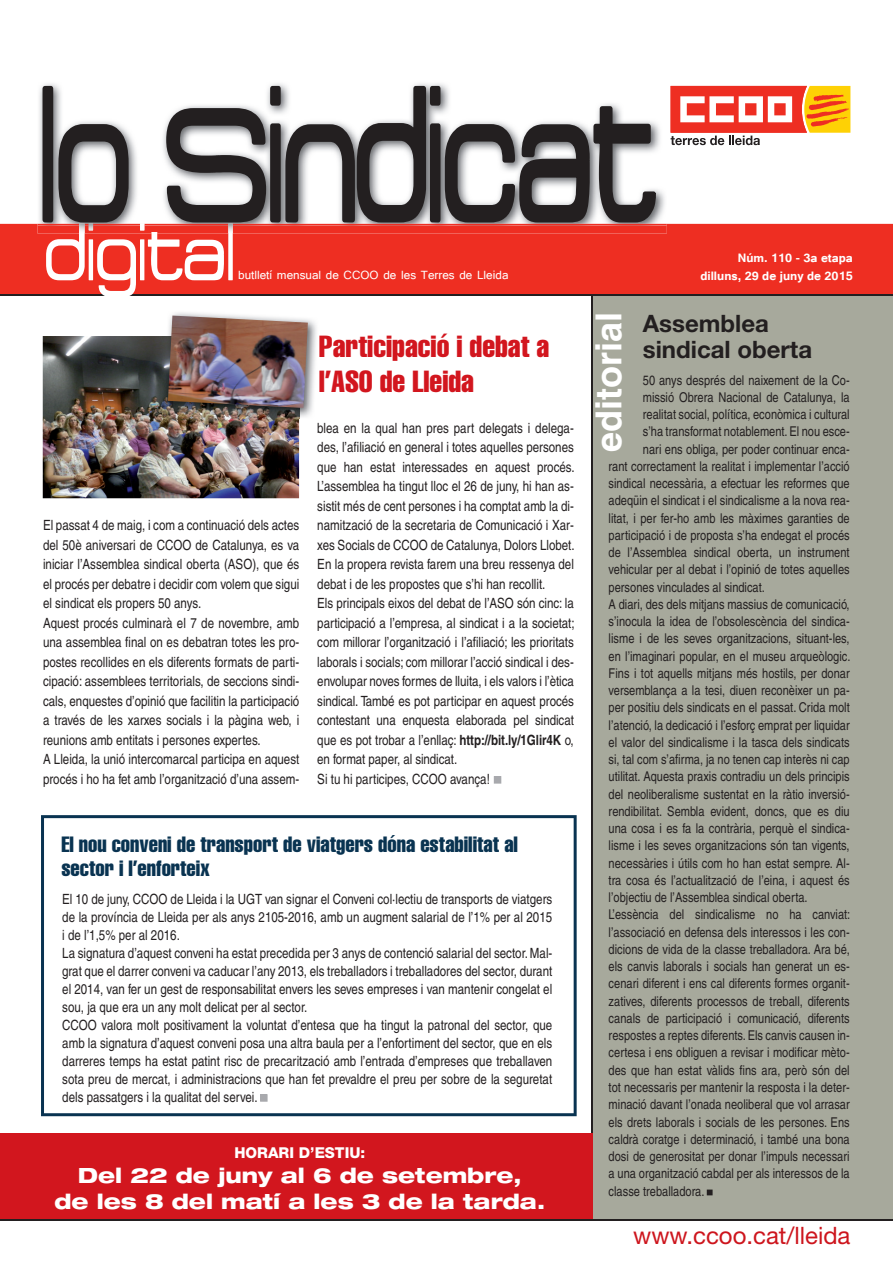
<style>
.page{position:relative;width:893px;height:1263px;background:#fff}
.page>*{position:absolute;margin:0;border:0;box-sizing:border-box;transform-origin:0 0}
.t1{font:700 36px "Helvetica";color:#fff}
.t2{font:extra-condensed 30px/34.5px "Helvetica";color:#d2161e}
.t3{font:700 24px/25.5px "Helvetica Neue";color:#231f20}
.t4{font:24px "Helvetica Neue";color:#cd151d}
.t5{font:extra-condensed 21.75px/24px "Helvetica";color:#093351}
.t6{font:800 expanded 21px/25.2px "Helvetica Neue";color:#fff;text-align:center}
.t7{font:15px "Tunga";color:#fff}
.t8{font:700 15px "Tunga";color:#fff}
.t9{font:800 15px "Helvetica Neue";color:#fff}
.t10{font:condensed 14.1px/19.5px "Helvetica";color:#231f20}
.t11{font:condensed 13.5px "Helvetica";color:#231f20}
.s1{font-weight:700}
</style>
<div class="page">
<svg style="left:41px;top:815px;width:536px;height:301px"></svg>
<div style="left:593px;top:295px;width:300px;height:924px;background:#a7a99c"></div>
<div style="left:0;top:225px;width:893px;height:69px;background:#ee2e22"></div>
<hr style="left:0;top:224px;width:893px;height:1px;background:#ee2e22">
<hr style="left:0;top:293px;width:893px;height:2px;background:#ee2e22">
<svg style="left:707px;top:1189px;width:6px;height:6px"></svg>
<hr style="left:0;top:295px;width:893px;height:1px;background:#231f20">
<svg style="left:46px;top:233px;width:187px;height:63px"></svg>
<svg style="left:671px;top:86px;width:179px;height:59px"></svg>
<img style="left:37px;top:83px;width:630px;height:141px">
<img style="left:37px;top:224px;width:630px;height:9px">
<img style="left:79px;top:223px;width:154px;height:10px">
<svg style="left:43px;top:86px;width:613px;height:136px"></svg>
<hr style="left:592px;top:296px;width:1px;height:924px;background:#231f20">
<svg style="left:260px;top:1094px;width:8px;height:8px"></svg>
<svg style="left:494px;top:776px;width:7px;height:8px"></svg>
<hr style="left:0;top:1219px;width:893px;height:1px;background:#231f20">
<div style="left:0;top:1133px;width:592px;height:86px;background:#d2161e"></div>
<img style="left:43px;top:336px;width:256px;height:162px">
<img style="left:172px;top:312px;width:145px;height:106px">
<img style="left:163px;top:336px;width:136px;height:82px">
<img style="left:168px;top:316px;width:140px;height:92px">
<p class="t8" style="left:738px;top:248px;width:117px">Núm. 110 - 3a etapa</p>
<p class="t7" style="left:238px;top:265px;width:272px">butlletí mensual de CCOO de les Terres de Lleida</p>
<p class="t8" style="left:700px;top:266px;width:154px">dilluns, 29 de juny de 2015</p>
<h3 class="t3" style="left:643px;top:310px;width:171px">Assemblea sindical oberta</h3>
<h1 class="t1" style="left:587px;top:452px;width:142px;rotate:-90deg">editorial</h1>
<h2 class="t2" style="left:319px;top:329px;width:232px">Participació i debat a l’ASO de Lleida</h2>
<p class="t11" style="left:643px;top:372px;width:208px">50 anys després del naixement de la Co-</p>
<p class="t11" style="left:643px;top:389px;width:208px">missió Obrera Nacional de Catalunya, la</p>
<p class="t11" style="left:643px;top:406px;width:208px">realitat social, política, econòmica i cultural</p>
<p class="t11" style="left:643px;top:424px;width:208px">s’ha transformat notablement. El nou esce-</p>
<p class="t11" style="left:643px;top:441px;width:208px">nari ens obliga, per poder continuar enca-</p>
<p class="t11" style="left:609px;top:458px;width:243px">rant correctament la realitat i implementar l’acció</p>
<p class="t11" style="left:609px;top:475px;width:243px">sindical necessària, a efectuar les reformes que</p>
<p class="t11" style="left:609px;top:493px;width:243px">adeqüin el sindicat i el sindicalisme a la nova rea-</p>
<p class="t11" style="left:609px;top:510px;width:243px">litat, i per fer-ho amb les màximes garanties de</p>
<p class="t11" style="left:609px;top:527px;width:243px">participació i de proposta s’ha endegat el procés</p>
<p class="t11" style="left:609px;top:544px;width:243px">de l’Assemblea sindical oberta, un instrument</p>
<p class="t11" style="left:609px;top:562px;width:243px">vehicular per al debat i l’opinió de totes aquelles</p>
<p class="t11" style="left:609px;top:579px;width:158px">persones vinculades al sindicat.</p>
<p class="t11" style="left:609px;top:596px;width:243px">A diari, des dels mitjans massius de comunicació,</p>
<p class="t11" style="left:609px;top:613px;width:243px">s’inocula la idea de l’obsolescència del sindica-</p>
<p class="t11" style="left:609px;top:631px;width:243px">lisme i de les seves organitzacions, situant-les,</p>
<p class="t11" style="left:609px;top:648px;width:243px">en l’imaginari popular, en el museu arqueòlogic.</p>
<p class="t11" style="left:609px;top:665px;width:243px">Fins i tot aquells mitjans més hostils, per donar</p>
<p class="t11" style="left:609px;top:682px;width:243px">versemblança a la tesi, diuen reconèixer un pa-</p>
<p class="t11" style="left:609px;top:700px;width:243px">per positiu dels sindicats en el passat. Crida molt</p>
<p class="t11" style="left:609px;top:717px;width:243px">l’atenció, la dedicació i l’esforç emprat per liquidar</p>
<p class="t11" style="left:609px;top:734px;width:243px">el valor del sindicalisme i la tasca dels sindicats</p>
<p class="t11" style="left:609px;top:751px;width:243px">si, tal com s’afirma, ja no tenen cap interès ni cap</p>
<p class="t11" style="left:609px;top:769px;width:243px">utilitat. Aquesta praxis contradiu un dels principis</p>
<p class="t11" style="left:609px;top:786px;width:243px">del neoliberalisme sustentat en la ràtio inversió-</p>
<p class="t11" style="left:609px;top:803px;width:243px">rendibilitat. Sembla evident, doncs, que es diu</p>
<p class="t11" style="left:609px;top:820px;width:243px">una cosa i es fa la contrària, perquè el sindica-</p>
<p class="t11" style="left:609px;top:838px;width:243px">lisme i les seves organitzacions són tan vigents,</p>
<p class="t11" style="left:609px;top:855px;width:243px">necessàries i útils com ho han estat sempre. Al-</p>
<p class="t11" style="left:609px;top:872px;width:243px">tra cosa és l’actualització de l’eina, i aquest és</p>
<p class="t11" style="left:609px;top:890px;width:200px">l’objectiu de l’Assemblea sindical oberta.</p>
<p class="t11" style="left:609px;top:907px;width:243px">L’essència del sindicalisme no ha canviat:</p>
<p class="t11" style="left:609px;top:924px;width:243px">l’associació en defensa dels interessos i les con-</p>
<p class="t11" style="left:609px;top:941px;width:243px">dicions de vida de la classe treballadora. Ara bé,</p>
<p class="t11" style="left:609px;top:959px;width:243px">els canvis laborals i socials han generat un es-</p>
<p class="t11" style="left:609px;top:976px;width:243px">cenari diferent i ens cal diferents formes organit-</p>
<p class="t11" style="left:609px;top:993px;width:243px">zatives, diferents processos de treball, diferents</p>
<p class="t11" style="left:609px;top:1010px;width:243px">canals de participació i comunicació, diferents</p>
<p class="t11" style="left:609px;top:1028px;width:243px">respostes a reptes diferents. Els canvis causen in-</p>
<p class="t11" style="left:609px;top:1045px;width:243px">certesa i ens obliguen a revisar i modificar mèto-</p>
<p class="t11" style="left:609px;top:1062px;width:243px">des que han estat vàlids fins ara, però són del</p>
<p class="t11" style="left:609px;top:1079px;width:243px">tot necessaris per mantenir la resposta i la deter-</p>
<p class="t11" style="left:609px;top:1097px;width:243px">minació davant l’onada neoliberal que vol arrasar</p>
<p class="t11" style="left:609px;top:1114px;width:243px">els drets laborals i socials de les persones. Ens</p>
<p class="t11" style="left:609px;top:1131px;width:243px">caldrà coratge i determinació, i també una bona</p>
<p class="t11" style="left:609px;top:1148px;width:243px">dosi de generositat per donar l’impuls necessari</p>
<p class="t11" style="left:609px;top:1166px;width:243px">a una organització cabdal per als interessos de la</p>
<p class="t11" style="left:609px;top:1183px;width:97px">classe treballadora.</p>
<p class="t10" style="left:317px;top:418px;width:259px">blea en la qual han pres part delegats i delega&shy;des, l’afiliació en general i totes aquelles persones que han estat interessades en aquest procés.<br>L’assemblea ha tingut lloc el 26 de juny, hi han as&shy;sistit més de cent persones i ha comptat amb la di&shy;namització de la secretaria de Comunicació i Xar&shy;xes Socials de CCOO de Catalunya, Dolors Llobet.<br>En la propera revista farem una breu ressenya del debat i de les propostes que s’hi han recollit.<br>Els principals eixos del debat de l’ASO són cinc: la participació a l’empresa, al sindicat i a la societat; com millorar l’organització i l’afiliació; les prioritats laborals i socials; com millorar l’acció sindical i des&shy;envolupar noves formes de lluita, i els valors i l’ètica sindical. També es pot participar en aquest procés contestant una enquesta elaborada pel sindicat que es pot trobar a l’enllaç: <span class="s1">http://bit.ly/1Glir4K</span> o, en format paper, al sindicat.<br>Si tu hi participes, CCOO avança!</p>
<p class="t10" style="left:43px;top:515px;width:258px">El passat 4 de maig, i com a continuació dels actes del 50è aniversari de CCOO de Catalunya, es va iniciar l’Assemblea sindical oberta (ASO), que és el procés per debatre i decidir com volem que sigui el sindicat els propers 50 anys.<br>Aquest procés culminarà el 7 de novembre, amb una assemblea final on es debatran totes les pro&shy;postes recollides en els diferents formats de parti&shy;cipació: assemblees territorials, de seccions sindi&shy;cals, enquestes d’opinió que facilitin la participació a través de les xarxes socials i la pàgina web, i reunions amb entitats i persones expertes.<br>A Lleida, la unió intercomarcal participa en aquest procés i ho ha fet amb l’organització d’una assem-</p>
<h3 class="t5" style="left:61px;top:832px;width:458px">El nou conveni de transport de viatgers dóna estabilitat al sector i l’enforteix</h3>
<p class="t10" style="left:62px;top:890px;width:492px;line-height:18px">El 10 de juny, CCOO de Lleida i la UGT van signar el Conveni col·lectiu de transports de viatgers de la província de Lleida per als anys 2105-2016, amb un augment salarial de l’1% per al 2015 i de l’1,5% per al 2016.<br>La signatura d’aquest conveni ha estat precedida per 3 anys de contenció salarial del sector. Mal&shy;grat que el darrer conveni va caducar l’any 2013, els treballadors i treballadores del sector, durant el 2014, van fer un gest de responsabilitat envers les seves empreses i van mantenir congelat el sou, ja que era un any molt delicat per al sector.<br>CCOO valora molt positivament la voluntat d’entesa que ha tingut la patronal del sector, que amb la signatura d’aquest conveni posa una altra baula per a l’enfortiment del sector, que en els darreres temps ha estat patint risc de precarització amb l’entrada d’empreses que treballaven sota preu de mercat, i administracions que han fet prevaldre el preu per sobre de la seguretat dels passatgers i la qualitat del servei.</p>
<p class="t9" style="left:234px;top:1144px;width:132px">HORARI D’ESTIU:</p>
<h3 class="t6" style="left:55px;top:1162px;width:492px">Del 22 de juny al 6 de setembre,<br>de les 8 del matí a les 3 de la tarda.</h3>
<h3 class="t4" style="left:633px;top:1221px;width:219px">www.ccoo.cat/lleida</h3>
</div>
